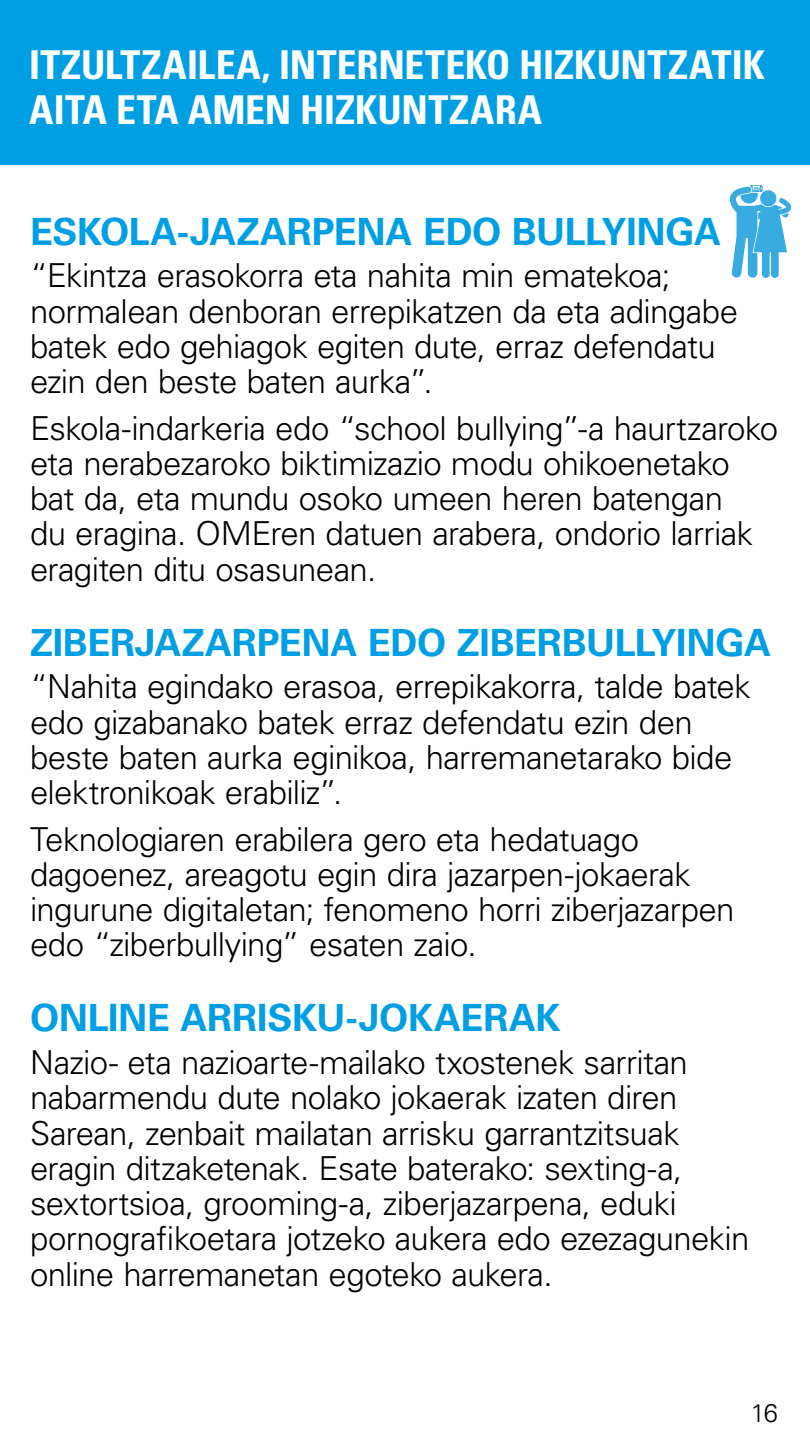
<style>
.page{position:relative;width:810px;height:1440px;background:#fff}
.page>*{position:absolute;margin:0;border:0;box-sizing:border-box;transform-origin:0 0}
.t1{font:700 condensed 39.75px/45px "Univers LT Std";letter-spacing:.005em;color:#fff}
.t2{font:700 37.5px "Univers LT Std";letter-spacing:-.01em;color:#009fe3}
.t3{font:300 33px/35.2px "Univers LT Std";letter-spacing:-.02em;color:#000}
.t4{font:300 25.5px "Univers LT Std";color:#000}
</style>
<div class="page">
<div style="left:0;top:0;width:810px;height:164px;background:#009fe3"></div>
<svg style="left:730px;top:185px;width:61px;height:93px"></svg>
<p class="t1" style="left:29px;top:42px;width:737px">ITZULTZAILEA, INTERNETEKO HIZKUNTZATIK<br>AITA ETA AMEN HIZKUNTZARA</p>
<p class="t2" style="left:30px;top:210px;width:693px">ESKOLA-JAZARPENA EDO BULLYINGA</p>
<p class="t3" style="left:30px;top:258px;width:710px">“Ekintza erasokorra eta nahita min ematekoa; normalean denboran errepikatzen da eta adingabe batek edo gehiagok egiten dute, erraz defendatu ezin den beste baten aurka”.</p>
<p class="t3" style="left:30px;top:410px;width:750px">Eskola-indarkeria edo “school bullying”-a haurtzaroko eta nerabezaroko biktimizazio modu ohikoenetako bat da, eta mundu osoko umeen heren batengan<br>du eragina. OMEren datuen arabera, ondorio larriak eragiten ditu osasunean.</p>
<p class="t2" style="left:30px;top:621px;width:743px">ZIBERJAZARPENA EDO ZIBERBULLYINGA</p>
<p class="t3" style="left:30px;top:669px;width:722px">“Nahita egindako erasoa, errepikakorra, talde batek edo gizabanako batek erraz defendatu ezin den beste baten aurka eginikoa, harremanetarako bide elektronikoak erabiliz”.</p>
<p class="t3" style="left:30px;top:821px;width:706px">Teknologiaren erabilera gero eta hedatuago dagoenez, areagotu egin dira jazarpen-jokaerak ingurune digitaletan; fenomeno horri ziberjazarpen edo “ziberbullying” esaten zaio.</p>
<p class="t2" style="left:30px;top:996px;width:532px">ONLINE ARRISKU-JOKAERAK</p>
<p class="t3" style="left:30px;top:1045px;width:721px">Nazio- eta nazioarte-mailako txostenek sarritan nabarmendu dute nolako jokaerak izaten diren Sarean, zenbait mailatan arrisku garrantzitsuak eragin ditzaketenak. Esate baterako: sexting-a, sextortsioa, grooming-a, ziberjazarpena, eduki pornografikoetara jotzeko aukera edo ezezagunekin online harremanetan egoteko aukera.</p>
<p class="t4" style="left:751px;top:1398px;width:28px">16</p>
</div>
